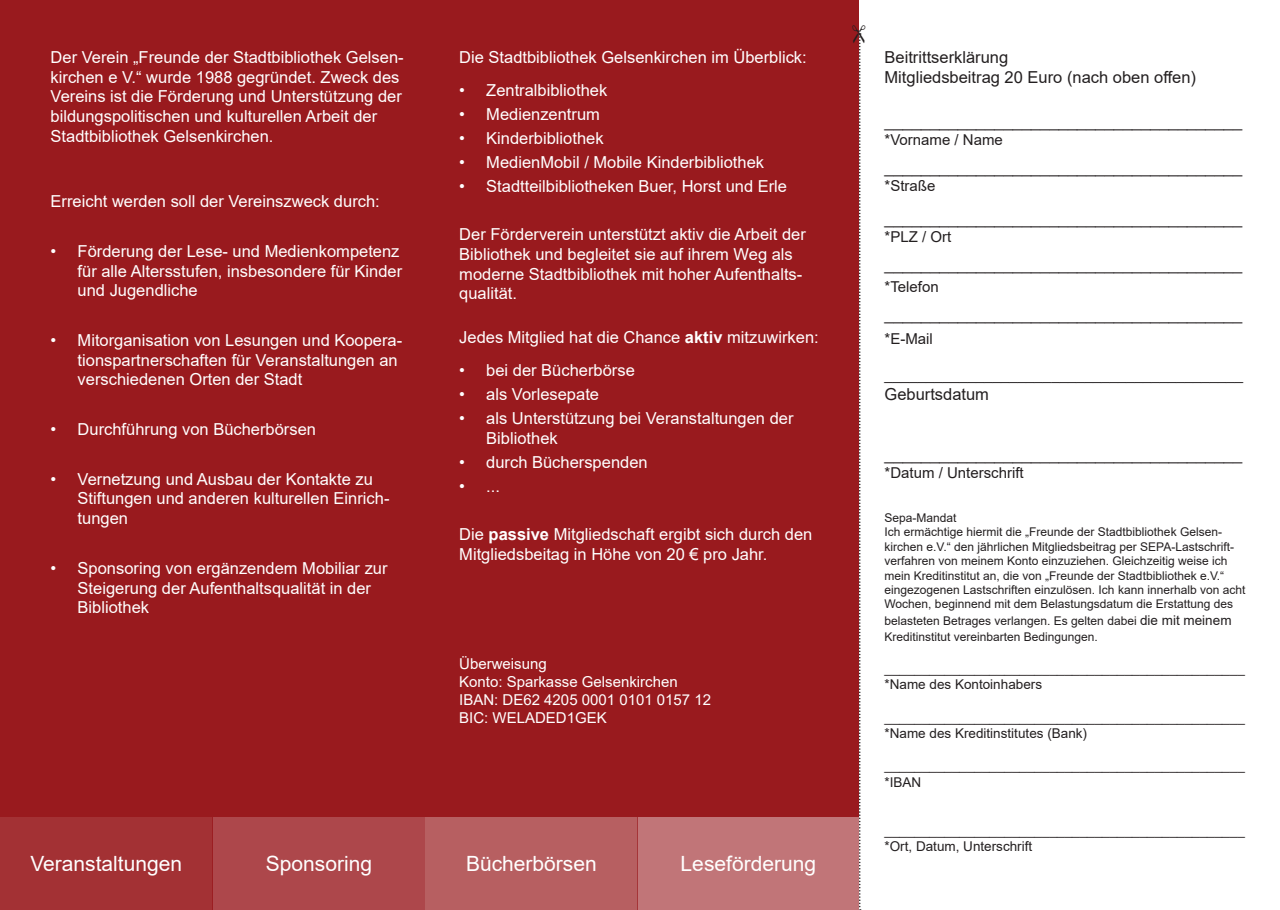
<style>
.page{position:relative;width:1280px;height:910px;background:#fff}
.page>*{position:absolute;margin:0;border:0;box-sizing:border-box;transform-origin:0 0}
.t1{font:21px "Arial";color:#fff}
.t2{font:16.5px/19.8px "Arial";color:#fff}
.t3{font:16.5px "Arial";color:#231f20}
.t4{font:15px "Arial";color:#231f20}
.t5{font:15px/18px "Arial";color:#fff}
.t6{font:13.5px "Arial";color:#231f20}
.t7{font:12px/14.4px "Arial";color:#231f20}
.s1{font-weight:700}
.s2{font-size:13.5px}
</style>
<div class="page">
<div style="left:0;top:0;width:859px;height:816px;background:#991a1e"></div>
<div style="left:0;top:816px;width:213px;height:94px;background:#a33134"></div>
<div style="left:213px;top:816px;width:212px;height:94px;background:#ad474b"></div>
<div style="left:425px;top:816px;width:213px;height:94px;background:#b75f61"></div>
<div style="left:638px;top:816px;width:221px;height:94px;background:#c17578"></div>
<svg style="left:852px;top:33px;width:10px;height:877px"></svg>
<p class="t2" style="left:51px;top:47px;width:355px">Der Verein „Freunde der Stadtbibliothek Gelsen&shy;kirchen e V.“ wurde 1988 gegründet. Zweck des Vereins ist die Förderung und Unterstützung der bildungspolitischen und kulturellen Arbeit der Stadtbibliothek Gelsenkirchen.</p>
<p class="t2" style="left:51px;top:191px;width:331px">Erreicht werden soll der Vereinszweck durch:</p>
<p class="t2" style="left:78px;top:241px;width:326px;text-indent:-27px">• Förderung der Lese- und Medienkompetenz für alle Altersstufen, insbesondere für Kinder und Jugendliche</p>
<p class="t2" style="left:78px;top:330px;width:326px;text-indent:-27px">• Mitorganisation von Lesungen und Koopera&shy;tionspartnerschaften für Veranstaltungen an verschiedenen Orten der Stadt</p>
<p class="t2" style="left:51px;top:419px;width:267px">• Durchführung von Bücherbörsen</p>
<p class="t2" style="left:78px;top:469px;width:313px;text-indent:-27px">• Vernetzung und Ausbau der Kontakte zu<br>Stiftungen und anderen kulturellen Einrich&shy;tungen</p>
<p class="t2" style="left:78px;top:558px;width:311px;text-indent:-27px">• Sponsoring von ergänzendem Mobiliar zur<br>Steigerung der Aufenthaltsqualität in der<br>Bibliothek</p>
<p class="t2" style="left:459px;top:47px;width:349px">Die Stadtbibliothek Gelsenkirchen im Überblick:</p>
<p class="t2" style="left:459px;top:80px;width:150px">• Zentralbibliothek</p>
<p class="t2" style="left:459px;top:104px;width:142px">• Medienzentrum</p>
<p class="t2" style="left:459px;top:128px;width:146px">• Kinderbibliothek</p>
<p class="t2" style="left:459px;top:152px;width:306px">• MedienMobil / Mobile Kinderbibliothek</p>
<p class="t2" style="left:459px;top:176px;width:329px">• Stadtteilbibliotheken Buer, Horst und Erle</p>
<p class="t2" style="left:459px;top:224px;width:348px">Der Förderverein unterstützt aktiv die Arbeit der Bibliothek und begleitet sie auf ihrem Weg als moderne Stadtbibliothek mit hoher Aufenthalts&shy;qualität.</p>
<p class="t2" style="left:459px;top:327px;width:361px">Jedes Mitglied hat die Chance <span class="s1">aktiv</span> mitzuwirken:</p>
<p class="t2" style="left:459px;top:360px;width:177px">• bei der Bücherbörse</p>
<p class="t2" style="left:459px;top:384px;width:141px">• als Vorlesepate</p>
<p class="t2" style="left:486px;top:408px;width:309px;text-indent:-27px">• als Unterstützung bei Veranstaltungen der<br>Bibliothek</p>
<p class="t2" style="left:459px;top:452px;width:190px">• durch Bücherspenden</p>
<p class="t2" style="left:459px;top:476px;width:42px">• ...</p>
<p class="t2" style="left:459px;top:524px;width:355px">Die <span class="s1">passive</span> Mitgliedschaft ergibt sich durch den<br>Mitgliedsbeitag in Höhe von 20 € pro Jahr.</p>
<p class="t5" style="left:459px;top:655px;width:89px">Überweisung</p>
<p class="t5" style="left:459px;top:673px;width:253px">Konto: Sparkasse Gelsenkirchen<br>IBAN: DE62 4205 0001 0101 0157 12<br>BIC: WELADED1GEK</p>
<p class="t1" style="left:30px;top:849px;width:153px">Veranstaltungen</p>
<p class="t1" style="left:266px;top:849px;width:108px">Sponsoring</p>
<p class="t1" style="left:466px;top:849px;width:132px">Bücherbörsen</p>
<p class="t1" style="left:681px;top:849px;width:137px">Leseförderung</p>
<p class="t3" style="left:884px;top:46px;width:125px">Beitrittserklärung</p>
<p class="t3" style="left:884px;top:66px;width:313px">Mitgliedsbeitrag 20 Euro (nach oben offen)</p>
<p class="t3" style="left:884px;top:110px;width:359px">_______________________________________</p>
<p class="t4" style="left:884px;top:129px;width:120px">*Vorname / Name</p>
<p class="t3" style="left:884px;top:156px;width:359px">_______________________________________</p>
<p class="t4" style="left:884px;top:175px;width:52px">*Straße</p>
<p class="t3" style="left:884px;top:206px;width:359px">_______________________________________</p>
<p class="t4" style="left:884px;top:226px;width:68px">*PLZ / Ort</p>
<p class="t3" style="left:884px;top:253px;width:359px">_______________________________________</p>
<p class="t4" style="left:884px;top:277px;width:56px">*Telefon</p>
<p class="t3" style="left:884px;top:303px;width:359px">_______________________________________</p>
<p class="t4" style="left:884px;top:329px;width:50px">*E-Mail</p>
<p class="t4" style="left:884px;top:365px;width:360px">___________________________________________</p>
<p class="t3" style="left:884px;top:383px;width:106px">Geburtsdatum</p>
<p class="t3" style="left:884px;top:442px;width:359px">_______________________________________</p>
<p class="t4" style="left:884px;top:462px;width:141px">*Datum / Unterschrift</p>
<p class="t7" style="left:884px;top:511px;width:74px">Sepa-Mandat</p>
<p class="t7" style="left:884px;top:525px;width:362px">Ich ermächtige hiermit die „Freunde der Stadtbibliothek Gelsen&shy;kirchen e.V.“ den jährlichen Mitgliedsbeitrag per SEPA-Lastschrift&shy;verfahren von meinem Konto einzuziehen. Gleichzeitig weise ich mein Kreditinstitut an, die von „Freunde der Stadtbibliothek e.V.“ eingezogenen Lastschriften einzulösen. Ich kann innerhalb von acht Wochen, beginnend mit dem Belastungsdatum die Erstattung des</p>
<p class="t7" style="left:884px;top:612px;width:349px;line-height:16.2px">belasteten Betrages verlangen. Es gelten dabei <span class="s2">die mit meinem<br></span>Kreditinstitut vereinbarten Bedingungen.</p>
<p class="t6" style="left:884px;top:659px;width:362px">________________________________________________</p>
<p class="t6" style="left:884px;top:675px;width:159px">*Name des Kontoinhabers</p>
<p class="t6" style="left:884px;top:708px;width:362px">________________________________________________</p>
<p class="t6" style="left:884px;top:724px;width:204px">*Name des Kreditinstitutes (Bank)</p>
<p class="t6" style="left:884px;top:756px;width:362px">________________________________________________</p>
<p class="t6" style="left:884px;top:773px;width:38px">*IBAN</p>
<p class="t6" style="left:884px;top:821px;width:362px">________________________________________________</p>
<p class="t6" style="left:884px;top:837px;width:149px">*Ort, Datum, Unterschrift</p>
</div>
